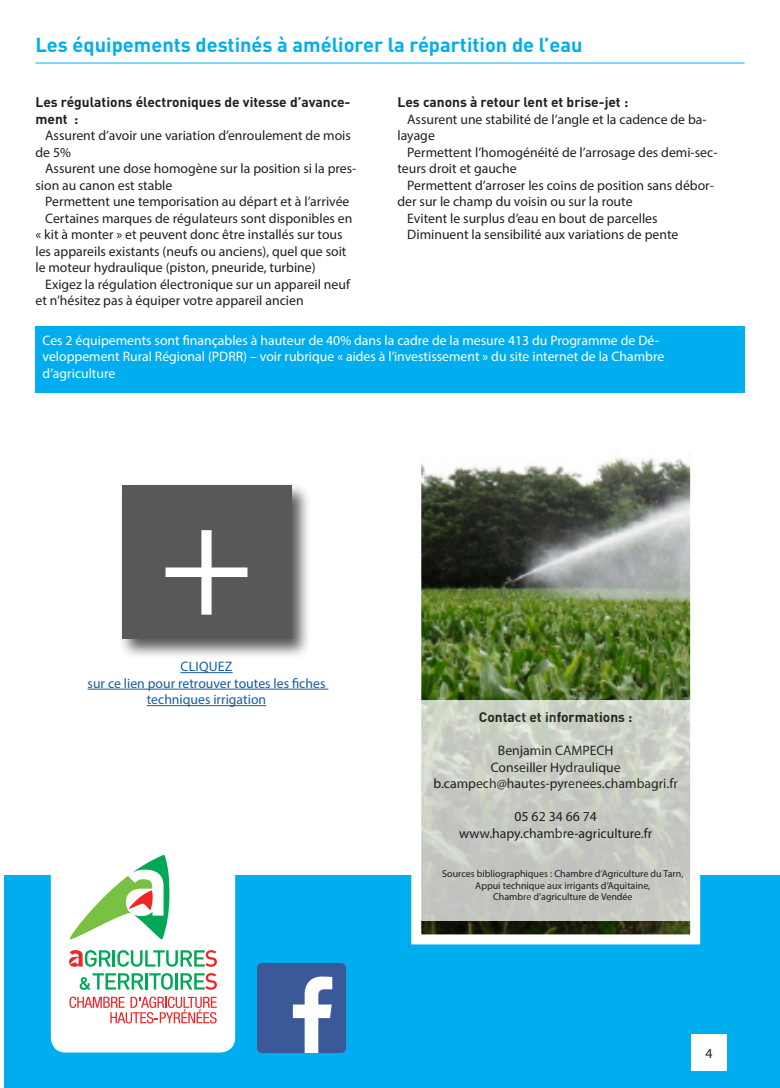
<style>
.page{position:relative;width:780px;height:1088px;background:#fff}
.page>*{position:absolute;margin:0;border:0;box-sizing:border-box;transform-origin:0 0}
.t1{font:158.75px "Myriad Pro";color:#fff}
.Titre_1{font:700 20px "DIN";color:#00aeef}
.t2{font:13.75px/16.5px "Myriad Pro";color:#231f20}
.t3{font:13.75px/16.5px "Myriad Pro";color:#fff}
.t4{font:700 13.75px/16.5px "DIN";color:#231f20}
.t5{font:13.75px "Myriad Pro";color:#175d9e}
.t6{font:13.75px "Myriad Pro";letter-spacing:.02em;color:#175d9e}
.t7{font:10px/11.2px "Myriad Pro";color:#231f20;text-align:center}
</style>
<div class="page">
<div style="left:4px;top:875px;width:776px;height:213px;background:#00aeef"></div>
<div style="left:35px;top:326px;width:709px;height:66px;background:#00aeef"></div>
<div style="left:118px;top:482px;width:194px;height:177px;background:#231f20;opacity:.75"></div>
<div style="left:122px;top:485px;width:169px;height:154px;background:#57585a"></div>
<hr style="left:180px;top:672px;width:53px;height:1px;background:#175d9e">
<hr style="left:88px;top:689px;width:240px;height:1px;background:#175d9e">
<hr style="left:147px;top:705px;width:119px;height:1px;background:#175d9e">
<img style="left:422px;top:457px;width:267px;height:476px">
<div style="left:411px;top:428px;width:289px;height:516px;border:10px solid #fff"></div>
<svg style="left:416px;top:701px;width:279px;height:220px;background:#cacec6"></svg>
<div style="left:51px;top:875px;width:184px;height:177px;background:#fff"></div>
<svg style="left:69px;top:996px;width:148px;height:27px;background:#fac4c4"></svg>
<svg style="left:80px;top:973px;width:63px;height:17px"></svg>
<hr style="left:145px;top:973px;width:3px;height:16px;background:#00a955">
<svg style="left:149px;top:973px;width:24px;height:17px"></svg>
<hr style="left:175px;top:973px;width:3px;height:16px;background:#00a955">
<svg style="left:180px;top:973px;width:37px;height:17px"></svg>
<svg style="left:69px;top:950px;width:148px;height:17px;background:#aacfb3"></svg>
<svg style="left:70px;top:855px;width:99px;height:84px"></svg>
<hr style="left:35px;top:63px;width:709px;height:1px;background:#00aeef">
<div style="left:691px;top:1034px;width:35px;height:36px;background:#fff"></div>
<img style="left:257px;top:963px;width:89px;height:89px">
<p class="Titre_1" style="left:35px;top:32px;width:548px">Les équipements destinés à améliorer la répartition de l’eau</p>
<p class="t4" style="left:35px;top:94px;width:316px">Les régulations électroniques de vitesse d’avance&shy;ment :</p>
<p class="t2" style="left:35px;top:127px;width:317px;text-indent:10px">Assurent d’avoir une variation d’enroulement de mois de 5%</p>
<p class="t2" style="left:35px;top:160px;width:322px;text-indent:10px">Assurent une dose homogène sur la position si la pres&shy;sion au canon est stable</p>
<p class="t2" style="left:45px;top:193px;width:306px">Permettent une temporisation au départ et à l’arrivée</p>
<p class="t2" style="left:35px;top:210px;width:318px;text-indent:10px">Certaines marques de régulateurs sont disponibles en « kit à monter » et peuvent donc être installés sur tous les appareils existants (neufs ou anciens), quel que soit le moteur hydraulique (piston, pneuride, turbine)</p>
<p class="t2" style="left:35px;top:276px;width:316px;text-indent:10px">Exigez la régulation électronique sur un appareil neuf et n’hésitez pas à équiper votre appareil ancien</p>
<p class="t4" style="left:397px;top:94px;width:232px">Les canons à retour lent et brise-jet :</p>
<p class="t2" style="left:397px;top:111px;width:311px;text-indent:10px">Assurent une stabilité de l’angle et la cadence de ba&shy;layage</p>
<p class="t2" style="left:397px;top:144px;width:321px;text-indent:10px">Permettent l’homogénéité de l’arrosage des demi-sec&shy;teurs droit et gauche</p>
<p class="t2" style="left:397px;top:177px;width:318px;text-indent:10px">Permettent d’arroser les coins de position sans débor&shy;der sur le champ du voisin ou sur la route</p>
<p class="t2" style="left:407px;top:210px;width:252px">Evitent le surplus d’eau en bout de parcelles</p>
<p class="t2" style="left:407px;top:226px;width:272px">Diminuent la sensibilité aux variations de pente</p>
<p class="t3" style="left:43px;top:331px;width:623px">Ces 2 équipements sont finançables à hauteur de 40% dans la cadre de la mesure 413 du Programme de Dé&shy;veloppement Rural Régional (PDRR) – voir rubrique « aides à l’investissement » du site internet de la Chambre d’agriculture</p>
<p class="t1" style="left:159px;top:463px;width:96px">+</p>
<p class="t6" style="left:180px;top:658px;width:54px">CLIQUEZ</p>
<p class="t5" style="left:88px;top:675px;width:239px">sur ce lien pour retrouver toutes les fiches</p>
<p class="t5" style="left:147px;top:691px;width:121px">techniques irrigation</p>
<p class="t4" style="left:479px;top:708px;width:155px">Contact et informations :</p>
<p class="t2" style="left:433px;top:742px;width:246px;text-align:center">Benjamin CAMPECH<br>Conseiller Hydraulique b.campech@hautes-pyrenees.chambagri.fr</p>
<p class="t2" style="left:459px;top:808px;width:194px;text-align:center">05 62 34 66 74 www.hapy.chambre-agriculture.fr</p>
<p class="t7" style="left:442px;top:868px;width:243px">Sources bibliographiques : Chambre d’Agriculture du Tarn,<br>Appui technique aux irrigants d’Aquitaine,<br>Chambre d’agriculture de Vendée</p>
<p class="t2" style="left:705px;top:1044px;width:9px">4</p>
</div>
